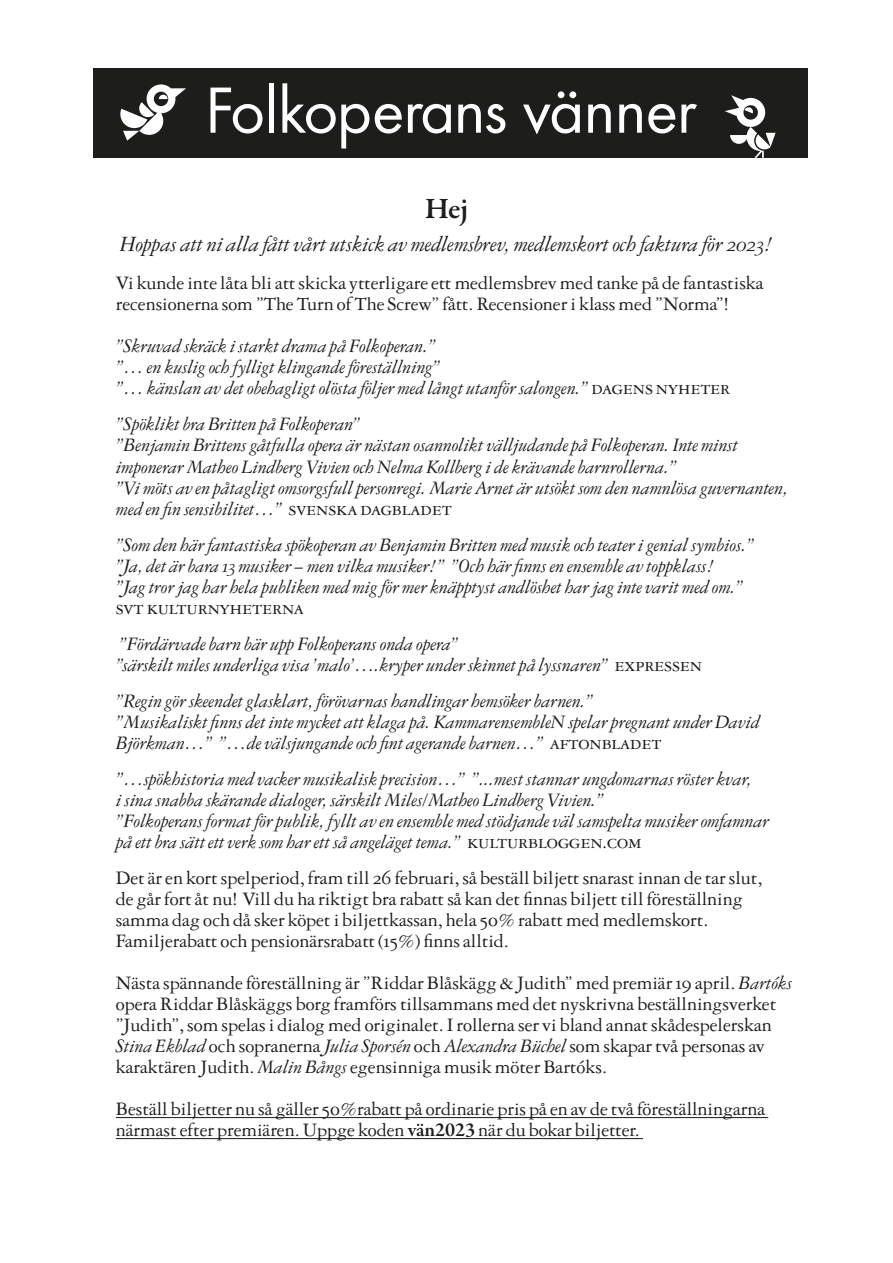
<style>
.page{position:relative;width:893px;height:1263px;background:#fff}
.page>*{position:absolute;margin:0;border:0;box-sizing:border-box;transform-origin:0 0}
.t1{font:59.85px "Folkoperan Futura ND";letter-spacing:-.02em;color:#fff}
.t2{font:600 30px "Garamond Premr Pro";color:#1d1d1b}
.t3{font:23.25px "Garamond NK Italic Os F";letter-spacing:-.005em;color:#1d1d1b}
.t4{font:20.25px/21px "Garamond NK Italic Os F";letter-spacing:-.005em;color:#1d1d1b}
.t5{font:20.25px/21px "Garamond NK Regular Os F";letter-spacing:-.005em;color:#1d1d1b}
.t6{font:20.25px "Garamond NK Regular SC";letter-spacing:-.005em;color:#1d1d1b}
.s1{font-family:"Garamond NK Regular SC"}
.s2{font-family:"Garamond NK Italic Os F"}
.s3{font-family:"Garamond NK Regular Os F"}
.s4{font-family:"Garamond Premr Pro";font-weight:600}
</style>
<div class="page">
<hr style="left:116px;top:1117px;width:652px;height:1px;background:#1d1d1b">
<hr style="left:116px;top:1138px;width:527px;height:1px;background:#1d1d1b">
<div style="left:94px;top:68px;width:714px;height:89px;background:#1d1d1b"></div>
<svg style="left:725px;top:95px;width:51px;height:63px"></svg>
<svg style="left:120px;top:84px;width:66px;height:57px"></svg>
<h1 class="t1" style="left:205px;top:72px;width:494px">Folkoperans vänner</h1>
<h2 class="t2" style="left:425px;top:191px;width:45px">Hej</h2>
<p class="t3" style="left:120px;top:232px;width:655px">Hoppas att ni alla fått vårt utskick av medlemsbrev, medlemskort och faktura för 2023!</p>
<p class="t5" style="left:116px;top:273px;width:649px">Vi kunde inte låta bli att skicka ytterligare ett medlemsbrev med tanke på de fantastiska recensionerna som ”The Turn of The Screw” fått. Recensioner i klass med ”Norma”!</p>
<p class="t4" style="left:116px;top:336px;width:616px">”Skruvad skräck i starkt drama på Folkoperan.”<br>”… en kuslig och fylligt klingande föreställning”<br>”… känslan av det obehagligt olösta följer med långt utanför salongen.” <span class="s1">dagens nyheter</span></p>
<p class="t4" style="left:116px;top:414px;width:674px">”Spöklikt bra Britten på Folkoperan”<br>”Benjamin Brittens gåtfulla opera är nästan osannolikt välljudande på Folkoperan. Inte minst imponerar Matheo Lindberg Vivien och Nelma Kollberg i de krävande barnrollerna.”<br>”Vi möts av en påtagligt omsorgsfull personregi. Marie Arnet är utsökt som den namnlösa guvernanten, med en fin sensibilitet…” <span class="s1">svenska dagbladet</span></p>
<p class="t4" style="left:116px;top:534px;width:640px">”Som den här fantastiska spökoperan av Benjamin Britten med musik och teater i genial symbios.” ”Ja, det är bara 13 musiker – men vilka musiker!” ”Och här finns en ensemble av toppklass!<br>”Jag tror jag har hela publiken med mig för mer knäpptyst andlöshet har jag inte varit med om.”</p>
<p class="t6" style="left:116px;top:597px;width:190px">svt kulturnyheterna</p>
<p class="t4" style="left:116px;top:633px;width:588px">”Fördärvade barn bär upp Folkoperans onda opera”<br>”särskilt miles underliga visa ’malo’….kryper under skinnet på lyssnaren” <span class="s1">expressen</span></p>
<p class="t4" style="left:116px;top:690px;width:645px">”Regin gör skeendet glasklart, förövarnas handlingar hemsöker barnen.”<br>”Musikaliskt finns det inte mycket att klaga på. KammarensembleN spelar pregnant under David<br>Björkman…” ”…de välsjungande och fint agerande barnen…” <span class="s1">aftonbladet</span></p>
<p class="t4" style="left:116px;top:768px;width:655px">”…spökhistoria med vacker musikalisk precision…” ”...mest stannar ungdomarnas röster kvar,<br>i sina snabba skärande dialoger, särskilt Miles/Matheo Lindberg Vivien.”<br>”Folkoperans format för publik, fyllt av en ensemble med stödjande väl samspelta musiker omfamnar på ett bra sätt ett verk som har ett så angeläget tema.” <span class="s1">kulturbloggen.com</span></p>
<p class="t5" style="left:116px;top:867px;width:648px">Det är en kort spelperiod, fram till 26 februari, så beställ biljett snarast innan de tar slut, de går fort åt nu! Vill du ha riktigt bra rabatt så kan det finnas biljett till föreställning samma dag och då sker köpet i biljettkassan, hela 50% rabatt med medlemskort.<br>Familjerabatt och pensionärsrabatt (15%) finns alltid.</p>
<p class="t5" style="left:116px;top:972px;width:678px">Nästa spännande föreställning är ”Riddar Blåskägg &amp; Judith” med premiär 19 april. <span class="s2">Bartóks </span>opera Riddar Blåskäggs borg framförs tillsammans med det nyskrivna beställningsverket ”Judith”, som spelas i dialog med originalet. I rollerna ser vi bland annat skådespelerskan</p>
<p class="t4" style="left:116px;top:1035px;width:650px">Stina Ekblad <span class="s3">och sopranerna</span> Julia Sporsén <span class="s3">och</span> Alexandra Büchel <span class="s3">som skapar två personas av</span></p>
<p class="t5" style="left:116px;top:1046px;width:651px;line-height:42px">karaktären Judith. <span class="s2">Malin Bångs</span> egensinniga musik möter Bartóks.<br>Beställ biljetter nu så gäller 50%rabatt på ordinarie pris på en av de två föreställningarna</p>
<p class="t5" style="left:116px;top:1119px;width:526px">närmast efter premiären. Uppge koden <span class="s4">vän2023</span> när du bokar biljetter.</p>
</div>
